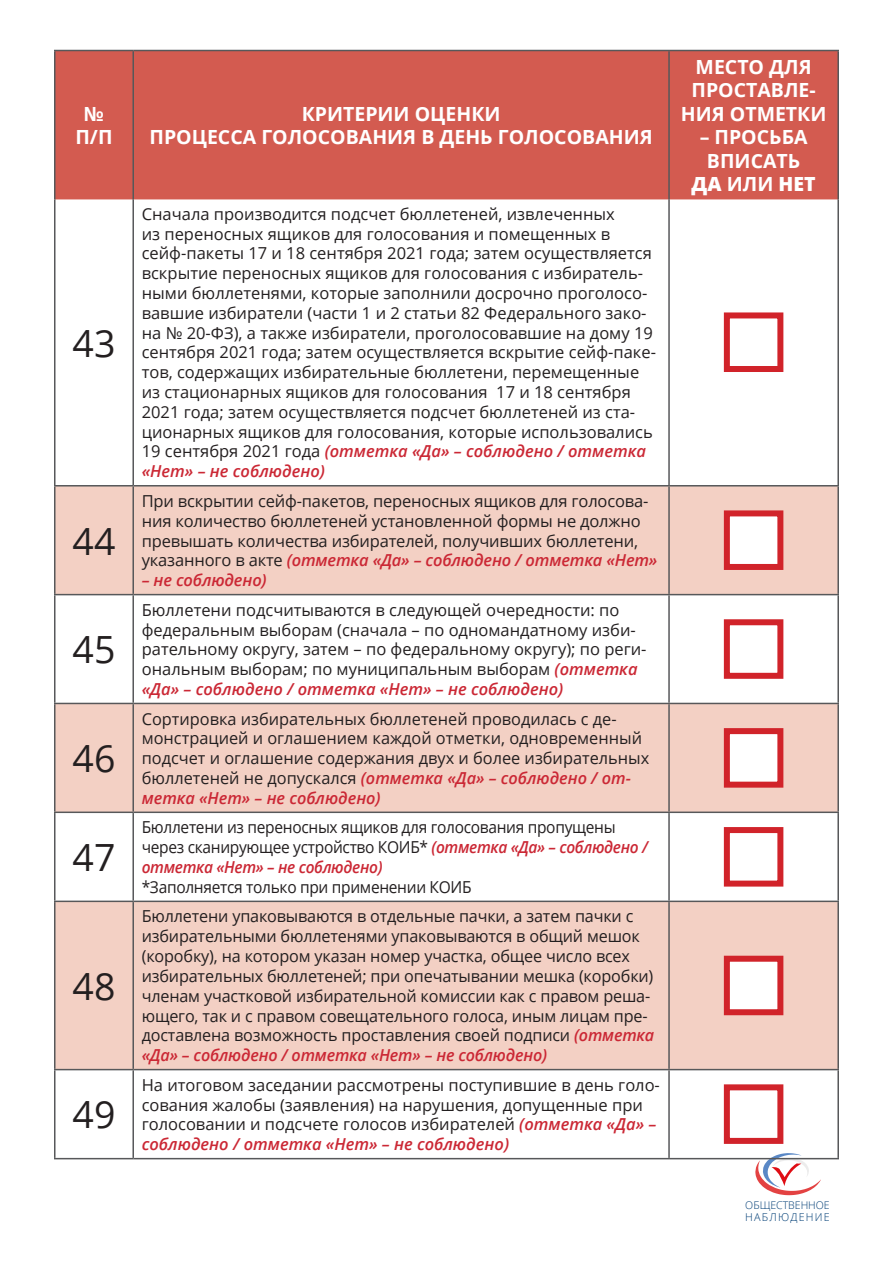
<style>
.page{position:relative;width:893px;height:1263px;background:#fff}
.page>*{position:absolute;margin:0;border:0;box-sizing:border-box;transform-origin:0 0}
.Текст{font:37.5px "Open Sans";color:#231f20}
.Шапка_табл_Open{font:700 19.5px/23.4px "Open Sans";color:#fff;text-align:center}
.Текст-2{font:16.5px/19.8px "Open Sans";color:#231f20}
.Текст-3{font:16.5px/19.8px "Open Sans";letter-spacing:-.02em;color:#231f20;scale:.94 1}
.Текст-4{font:italic 600 16.5px "Open Sans";letter-spacing:-.01em;color:#cb2835}
.t1{font:300 10.8px "Open Sans";letter-spacing:.11em;color:#003e76}
.t2{font:300 10.5px "Open Sans";color:#003e76}
.s1{font-weight:600;font-style:italic;color:#cb2835}
.s2{font-weight:800}
</style>
<div class="page">
<svg style="left:755px;top:1153px;width:66px;height:42px"></svg>
<div style="left:56px;top:51px;width:781px;height:148px;background:#d35b50"></div>
<svg style="left:56px;top:486px;width:781px;height:583px;fill:#f3d0c4"></svg>
<hr style="left:54px;top:199px;width:2px;height:286px;background:#57585a">
<hr style="left:132px;top:199px;width:2px;height:286px;background:#57585a">
<hr style="left:668px;top:199px;width:2px;height:286px;background:#57585a">
<hr style="left:837px;top:199px;width:2px;height:286px;background:#57585a">
<hr style="left:54px;top:485px;width:79px;height:1px;background:#57585a">
<hr style="left:54px;top:486px;width:2px;height:108px;background:#57585a">
<hr style="left:133px;top:485px;width:536px;height:1px;background:#57585a">
<hr style="left:132px;top:486px;width:2px;height:108px;background:#57585a">
<hr style="left:669px;top:485px;width:170px;height:1px;background:#57585a">
<hr style="left:668px;top:486px;width:2px;height:108px;background:#57585a">
<hr style="left:837px;top:486px;width:2px;height:108px;background:#57585a">
<hr style="left:54px;top:594px;width:79px;height:1px;background:#57585a">
<hr style="left:54px;top:595px;width:2px;height:108px;background:#57585a">
<hr style="left:133px;top:594px;width:536px;height:1px;background:#57585a">
<hr style="left:132px;top:595px;width:2px;height:108px;background:#57585a">
<hr style="left:669px;top:594px;width:170px;height:1px;background:#57585a">
<hr style="left:668px;top:595px;width:2px;height:108px;background:#57585a">
<hr style="left:837px;top:595px;width:2px;height:108px;background:#57585a">
<hr style="left:54px;top:703px;width:79px;height:1px;background:#57585a">
<hr style="left:54px;top:704px;width:2px;height:107px;background:#57585a">
<hr style="left:133px;top:703px;width:536px;height:1px;background:#57585a">
<hr style="left:132px;top:704px;width:2px;height:107px;background:#57585a">
<hr style="left:669px;top:703px;width:170px;height:1px;background:#57585a">
<hr style="left:668px;top:704px;width:2px;height:107px;background:#57585a">
<hr style="left:837px;top:704px;width:2px;height:107px;background:#57585a">
<hr style="left:54px;top:811px;width:79px;height:2px;background:#57585a">
<hr style="left:54px;top:813px;width:2px;height:87px;background:#57585a">
<hr style="left:133px;top:811px;width:536px;height:2px;background:#57585a">
<hr style="left:132px;top:813px;width:2px;height:87px;background:#57585a">
<hr style="left:669px;top:811px;width:170px;height:2px;background:#57585a">
<hr style="left:668px;top:813px;width:2px;height:87px;background:#57585a">
<hr style="left:837px;top:813px;width:2px;height:87px;background:#57585a">
<hr style="left:54px;top:900px;width:79px;height:2px;background:#57585a">
<hr style="left:54px;top:902px;width:2px;height:167px;background:#57585a">
<hr style="left:133px;top:900px;width:536px;height:2px;background:#57585a">
<hr style="left:132px;top:902px;width:2px;height:167px;background:#57585a">
<hr style="left:669px;top:900px;width:170px;height:2px;background:#57585a">
<hr style="left:668px;top:902px;width:2px;height:167px;background:#57585a">
<hr style="left:837px;top:902px;width:2px;height:167px;background:#57585a">
<hr style="left:54px;top:1069px;width:79px;height:1px;background:#57585a">
<hr style="left:54px;top:1070px;width:2px;height:88px;background:#57585a">
<hr style="left:133px;top:1069px;width:536px;height:1px;background:#57585a">
<hr style="left:132px;top:1070px;width:2px;height:88px;background:#57585a">
<hr style="left:669px;top:1069px;width:170px;height:1px;background:#57585a">
<hr style="left:668px;top:1070px;width:2px;height:88px;background:#57585a">
<hr style="left:837px;top:1070px;width:2px;height:88px;background:#57585a">
<hr style="left:54px;top:1158px;width:79px;height:1px;background:#57585a">
<hr style="left:133px;top:1158px;width:536px;height:1px;background:#57585a">
<hr style="left:669px;top:1158px;width:170px;height:1px;background:#57585a">
<hr style="left:54px;top:51px;width:2px;height:148px;background:#57585a">
<hr style="left:54px;top:50px;width:79px;height:1px;background:#57585a">
<hr style="left:133px;top:50px;width:536px;height:1px;background:#57585a">
<hr style="left:669px;top:50px;width:170px;height:1px;background:#57585a">
<hr style="left:132px;top:51px;width:2px;height:148px;background:#57585a">
<hr style="left:668px;top:51px;width:2px;height:148px;background:#57585a">
<hr style="left:837px;top:51px;width:2px;height:148px;background:#57585a">
<div style="left:724px;top:312px;width:59px;height:60px;background:#fff;border:6px solid #d1232a"></div>
<div style="left:724px;top:510px;width:59px;height:60px;background:#fff;border:6px solid #d1232a"></div>
<div style="left:724px;top:619px;width:59px;height:60px;background:#fff;border:6px solid #d1232a"></div>
<div style="left:724px;top:728px;width:59px;height:60px;background:#fff;border:6px solid #d1232a"></div>
<div style="left:724px;top:827px;width:59px;height:59px;background:#fff;border:6px solid #d1232a"></div>
<div style="left:724px;top:956px;width:59px;height:59px;background:#fff;border:6px solid #d1232a"></div>
<div style="left:724px;top:1084px;width:59px;height:60px;background:#fff;border:6px solid #d1232a"></div>
<p class="Шапка_табл_Open" style="left:75px;top:101px;width:39px">№<br>П/П</p>
<p class="Шапка_табл_Open" style="left:302px;top:101px;width:200px">КРИТЕРИИ ОЦЕНКИ</p>
<p class="Шапка_табл_Open" style="left:150px;top:125px;width:505px">ПРОЦЕССА ГОЛОСОВАНИЯ В ДЕНЬ ГОЛОСОВАНИЯ</p>
<p class="Текст" style="left:73px;top:317px;width:44px">43</p>
<p class="Текст" style="left:73px;top:515px;width:44px">44</p>
<p class="Текст" style="left:73px;top:624px;width:44px">45</p>
<p class="Текст" style="left:73px;top:733px;width:44px">46</p>
<p class="Текст" style="left:73px;top:832px;width:44px">47</p>
<p class="Текст" style="left:73px;top:960px;width:44px">48</p>
<p class="Текст" style="left:73px;top:1089px;width:44px">49</p>
<p class="Текст-2" style="left:142px;top:203px;width:516px">Сначала производится подсчет бюллетеней, извлеченных<br>из переносных ящиков для голосования и помещенных в сейф-пакеты 17 и 18 сентября 2021 года; затем осуществляется вскрытие переносных ящиков для голосования с избиратель&shy;ными бюллетенями, которые заполнили досрочно проголосо&shy;вавшие избиратели (части 1 и 2 статьи 82 Федерального зако&shy;на № 20-ФЗ), а также избиратели, проголосовавшие на дому 19 сентября 2021 года; затем осуществляется вскрытие сейф-паке&shy;тов, содержащих избирательные бюллетени, перемещенные из стационарных ящиков для голосования 17 и 18 сентября 2021 года; затем осуществляется подсчет бюллетеней из ста&shy;ционарных ящиков для голосования, которые использовались 19 сентября 2021 года <span class="s1">(отметка «Да» – соблюдено / отметка «Нет» – не соблюдено)</span></p>
<p class="Текст-2" style="left:142px;top:491px;width:517px">При вскрытии сейф-пакетов, переносных ящиков для голосова&shy;ния количество бюллетеней установленной формы не должно превышать количества избирателей, получивших бюллетени, указанного в акте <span class="s1">(отметка «Да» – соблюдено / отметка «Нет»</span></p>
<p class="Текст-4" style="left:142px;top:569px;width:127px">– не соблюдено)</p>
<p class="Текст-2" style="left:142px;top:599px;width:506px">Бюллетени подсчитываются в следующей очередности: по федеральным выборам (сначала – по одномандатному изби&shy;рательному округу, затем – по федеральному округу); по реги&shy;ональным выборам; по муниципальным выборам <span class="s1">(отметка «Да» – соблюдено / отметка «Нет» – не соблюдено)</span></p>
<p class="Текст-2" style="left:142px;top:708px;width:509px">Сортировка избирательных бюллетеней проводилась с де&shy;монстрацией и оглашением каждой отметки, одновременный подсчет и оглашение содержания двух и более избирательных бюллетеней не допускался <span class="s1">(отметка «Да» – соблюдено / от&shy;метка «Нет» – не соблюдено)</span></p>
<p class="Текст-3" style="left:142px;top:817px;width:540px">Бюллетени из переносных ящиков для голосования пропущены через сканирующее устройство КОИБ* <span class="s1">(отметка «Да» – соблюдено / отметка «Нет» – не соблюдено)<br></span>*Заполняется только при применении КОИБ</p>
<p class="Текст-2" style="left:142px;top:906px;width:514px">Бюллетени упаковываются в отдельные пачки, а затем пачки с избирательными бюллетенями упаковываются в общий мешок (коробку), на котором указан номер участка, общее число всех избирательных бюллетеней; при опечатывании мешка (коробки) членам участковой избирательной комиссии как с правом реша&shy;ющего, так и с правом совещательного голоса, иным лицам пре&shy;доставлена возможность проставления своей подписи <span class="s1">(отметка «Да» – соблюдено / отметка «Нет» – не соблюдено)</span></p>
<p class="Текст-2" style="left:142px;top:1074px;width:520px">На итоговом заседании рассмотрены поступившие в день голо&shy;сования жалобы (заявления) на нарушения, допущенные при голосовании и подсчете голосов избирателей <span class="s1">(отметка «Да» – соблюдено / отметка «Нет» – не соблюдено)</span></p>
<p class="Шапка_табл_Open" style="left:681px;top:55px;width:147px">МЕСТО ДЛЯ<br>ПРОСТАВЛЕ-<br>НИЯ ОТМЕТКИ</p>
<p class="Шапка_табл_Open" style="left:692px;top:125px;width:125px">– ПРОСЬБА<br>ВПИСАТЬ<br><span class="s2">ДА</span> ИЛИ <span class="s2">НЕТ</span></p>
<p class="t2" style="left:745px;top:1198px;width:86px">ОБЩЕСТВЕННОЕ</p>
<p class="t1" style="left:745px;top:1209px;width:86px">НАБЛЮДЕНИЕ</p>
</div>
